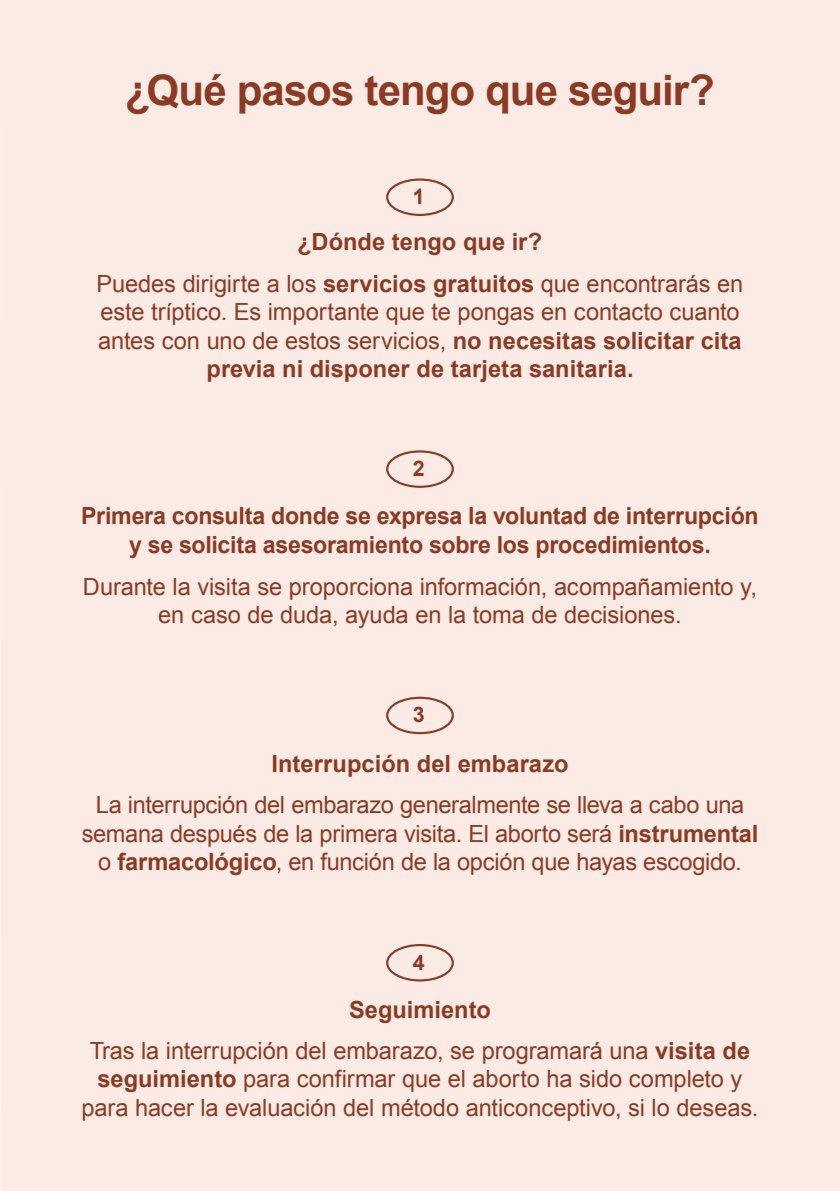
<style>
.page{position:relative;width:840px;height:1191px;background:#fff}
.page>*{position:absolute;margin:0;border:0;box-sizing:border-box;transform-origin:0 0}
.t1{font:700 42px "Arial";letter-spacing:-.02em;color:#8e3a21}
.t2{font:23.6px/28.4px "Arial";letter-spacing:-.005em;color:#8e3a21;text-align:center}
.t3{font:700 23.6px/41.8px "Arial";letter-spacing:-.01em;color:#8e3a21;text-align:center}
.t4{font:700 21.4px "Arial";color:#8e3a21}
.s1{font-weight:400}
.s2{font-weight:700}
</style>
<div class="page">
<div style="left:0;top:0;width:839px;height:1191px;background:#faece5"></div>
<div style="left:386px;top:178px;width:67px;height:38px;border:2px solid #8e3a21;border-radius:50%"></div>
<div style="left:386px;top:450px;width:67px;height:38px;border:2px solid #8e3a21;border-radius:50%"></div>
<div style="left:386px;top:696px;width:67px;height:38px;border:2px solid #8e3a21;border-radius:50%"></div>
<div style="left:386px;top:944px;width:67px;height:37px;border:2px solid #8e3a21;border-radius:50%"></div>
<h1 class="t1" style="left:125px;top:63px;width:590px">¿Qué pasos tengo que seguir?</h1>
<p class="t4" style="left:412px;top:182px;width:13px">1</p>
<p class="t3" style="left:97px;top:222px;width:648px">¿Dónde tengo que ir?<br><span class="s1">Puedes dirigirte a los</span> servicios gratuitos <span class="s1">que encontrarás en</span></p>
<p class="t2" style="left:98px;top:298px;width:644px">este tríptico. Es importante que te pongas en contacto cuanto antes con uno de estos servicios, <span class="s2">no necesitas solicitar cita previa ni disponer de tarjeta sanitaria.</span></p>
<p class="t4" style="left:412px;top:454px;width:13px">2</p>
<p class="t3" style="left:81px;top:503px;width:678px;line-height:28.4px">Primera consulta donde se expresa la voluntad de interrupción y se solicita asesoramiento sobre los procedimientos.</p>
<p class="t2" style="left:83px;top:572px;width:675px">Durante la visita se proporciona información, acompañamiento y, en caso de duda, ayuda en la toma de decisiones.</p>
<p class="t4" style="left:412px;top:700px;width:13px">3</p>
<p class="t3" style="left:271px;top:743px;width:298px">Interrupción del embarazo</p>
<p class="t2" style="left:82px;top:791px;width:677px">La interrupción del embarazo generalmente se lleva a cabo una semana después de la primera visita. El aborto será <span class="s2">instrumental </span>o <span class="s2">farmacológico</span>, en función de la opción que hayas escogido.</p>
<p class="t4" style="left:412px;top:948px;width:13px">4</p>
<p class="t2" style="left:90px;top:989px;width:661px;line-height:41.2px"><span class="s2">Seguimiento<br></span>Tras la interrupción del embarazo, se programará una <span class="s2">visita de</span></p>
<p class="t2" style="left:81px;top:1065px;width:678px"><span class="s2">seguimiento</span> para confirmar que el aborto ha sido completo y para hacer la evaluación del método anticonceptivo, si lo deseas.</p>
</div>
